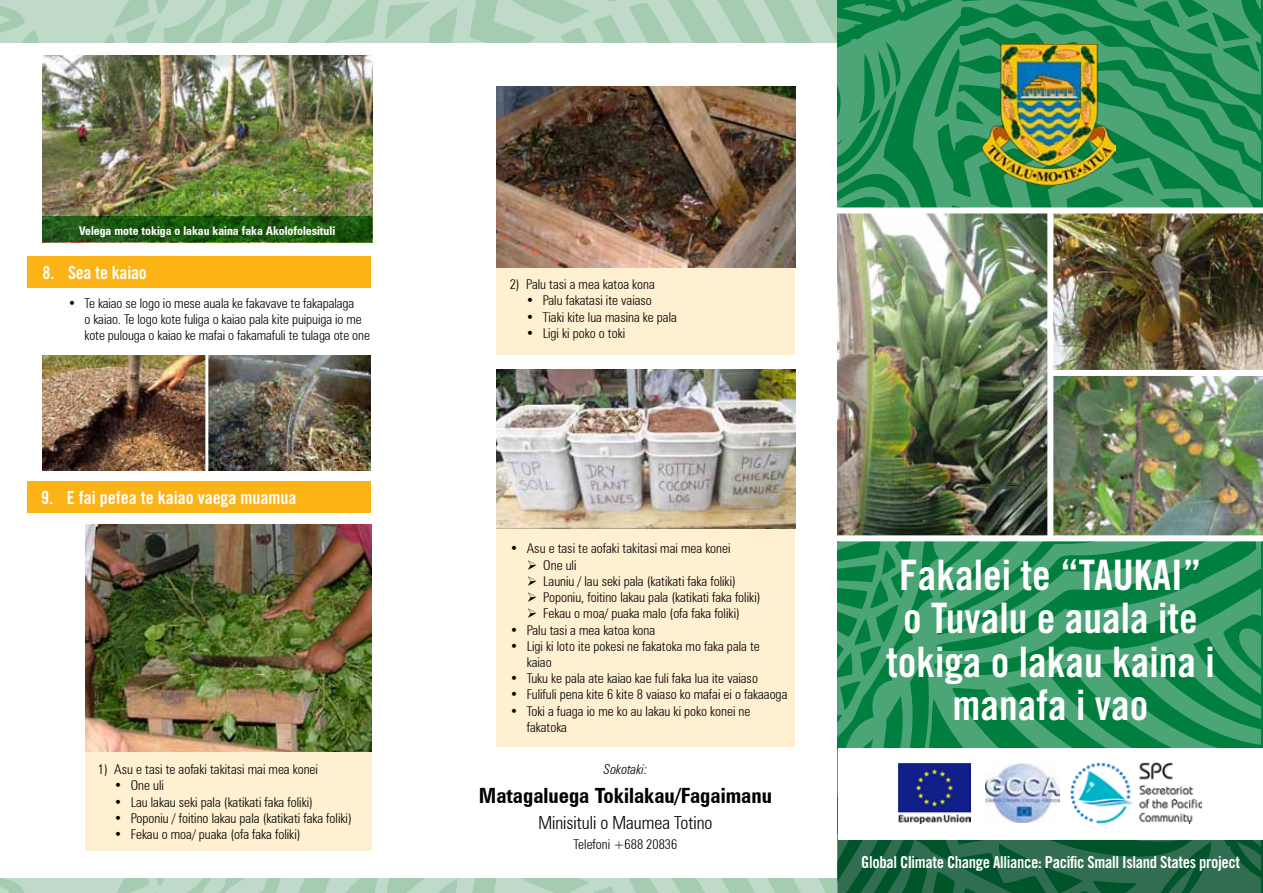
<style>
.page{position:relative;width:1263px;height:893px;background:#fff}
.page>*{position:absolute;margin:0;border:0;box-sizing:border-box;transform-origin:0 0}
.t1{font:42px/43.5px "Trade Gothic LT Std Bd Cn 20";color:#fff;text-align:center}
.t2{font:700 condensed 21px "Zurich BT";color:#000}
.t3{font:18px "Trade Gothic LT Std Bd Cn 20";color:#fff}
.t4{font:300 condensed 18px "Zurich BT";color:#000}
.t5{font:16.5px "Trade Gothic LT Std Bd Cn 20";letter-spacing:-.02em;color:#fff}
.t6{font:300 condensed 13.5px/16.2px "Zurich BT";color:#000}
.t7{font:italic 300 condensed 13.5px "Zurich BT";color:#000}
.t8{font:700 condensed 12px "Zurich BT";color:#fff}
</style>
<div class="page">
<svg style="left:0;top:0;width:838px;height:43px;background:#b3d3be"></svg>
<svg style="left:0;top:878px;width:838px;height:15px;background:#b4d3be"></svg>
<div style="left:27px;top:256px;width:343px;height:32px;background:#fcb316"></div>
<div style="left:27px;top:481px;width:343px;height:32px;background:#fcb316"></div>
<div style="left:85px;top:689px;width:286px;height:161px;background:#fef0d0"></div>
<div style="left:496px;top:245px;width:299px;height:110px;background:#fef0d0"></div>
<div style="left:496px;top:527px;width:299px;height:220px;background:#fef0d0"></div>
<img style="left:43px;top:355px;width:328px;height:115px">
<hr style="left:205px;top:352px;width:3px;height:121px;background:#fff">
<img style="left:85px;top:524px;width:286px;height:227px">
<img style="left:496px;top:86px;width:299px;height:182px">
<img style="left:496px;top:370px;width:299px;height:159px">
<img style="left:43px;top:55px;width:329px;height:162px">
<svg style="left:43px;top:217px;width:329px;height:25px;background:#1b5710"></svg>
<svg style="left:838px;top:0;width:423px;height:748px;background:#2a945d"></svg>
<img style="left:983px;top:45px;width:132px;height:140px">
<svg style="left:838px;top:840px;width:425px;height:53px;background:#1d6340"></svg>
<img style="left:898px;top:763px;width:72px;height:60px">
<img style="left:986px;top:763px;width:74px;height:59px">
<img style="left:1071px;top:762px;width:131px;height:61px">
<img style="left:838px;top:213px;width:209px;height:322px">
<img style="left:1053px;top:213px;width:210px;height:322px">
<div style="left:836px;top:207px;width:427px;height:6px;background:#fff"></div>
<div style="left:1048px;top:370px;width:215px;height:6px;background:#fff"></div>
<div style="left:836px;top:535px;width:427px;height:6px;background:#fff"></div>
<div style="left:1047px;top:210px;width:6px;height:327px;background:#fff"></div>
<p class="t8" style="left:79px;top:224px;width:257px">Velega mote tokiga o lakau kaina faka Akolofolesituli</p>
<h3 class="t3" style="left:43px;top:261px;width:106px">8. Sea te kaiao</h3>
<p class="t6" style="left:85px;top:295px;width:287px;text-indent:-16px">• Te kaiao se logo io mese auala ke fakavave te fakapalaga<br>o kaiao. Te logo kote fuliga o kaiao pala kite puipuiga io me kote pulouga o kaiao ke mafai o fakamafuli te tulaga ote one</p>
<h3 class="t3" style="left:41px;top:487px;width:257px">9. E fai pefea te kaiao vaega muamua</h3>
<p class="t6" style="left:98px;top:761px;width:222px">1) Asu e tasi te aofaki takitasi mai mea konei</p>
<p class="t6" style="left:114px;top:777px;width:51px">• One uli</p>
<p class="t6" style="left:114px;top:794px;width:200px">• Lau lakau seki pala (katikati faka foliki)</p>
<p class="t6" style="left:114px;top:810px;width:239px">• Poponiu / foitino lakau pala (katikati faka foliki)</p>
<p class="t6" style="left:114px;top:826px;width:188px">• Fekau o moa/ puaka (ofa faka foliki)</p>
<p class="t6" style="left:510px;top:276px;width:146px">2) Palu tasi a mea katoa kona</p>
<p class="t6" style="left:526px;top:292px;width:127px">• Palu fakatasi ite vaiaso</p>
<p class="t6" style="left:526px;top:309px;width:152px">• Tiaki kite lua masina ke pala</p>
<p class="t6" style="left:526px;top:325px;width:100px">• Ligi ki poko o toki</p>
<p class="t6" style="left:510px;top:540px;width:222px">• Asu e tasi te aofaki takitasi mai mea konei</p>
<p class="t6" style="left:527px;top:557px;width:51px">➢ One uli</p>
<p class="t6" style="left:527px;top:573px;width:211px">➢ Launiu / lau seki pala (katikati faka foliki)</p>
<p class="t6" style="left:527px;top:589px;width:235px">➢ Poponiu, foitino lakau pala (katikati faka foliki)</p>
<p class="t6" style="left:527px;top:605px;width:215px">➢ Fekau o moa/ puaka malo (ofa faka foliki)</p>
<p class="t6" style="left:510px;top:621px;width:146px">• Palu tasi a mea katoa kona</p>
<p class="t6" style="left:527px;top:638px;width:235px;text-indent:-16px">• Ligi ki loto ite pokesi ne fakatoka mo faka pala te kaiao</p>
<p class="t6" style="left:510px;top:670px;width:249px">• Tuku ke pala ate kaiao kae fuli faka lua ite vaiaso</p>
<p class="t6" style="left:510px;top:686px;width:279px">• Fulifuli pena kite 6 kite 8 vaiaso ko mafai ei o fakaaoga</p>
<p class="t6" style="left:527px;top:702px;width:225px;text-indent:-16px">• Toki a fuaga io me ko au lakau ki poko konei ne fakatoka</p>
<p class="t7" style="left:604px;top:761px;width:45px">Sokotaki:</p>
<h2 class="t2" style="left:479px;top:783px;width:295px">Matagaluega Tokilakau/Fagaimanu</h2>
<h3 class="t4" style="left:538px;top:811px;width:176px">Minisituli o Maumea Totino</h3>
<p class="t6" style="left:574px;top:836px;width:105px">Telefoni +688 20836</p>
<h1 class="t1" style="left:886px;top:552px;width:330px">Fakalei te “TAUKAI” o Tuvalu e auala ite tokiga o lakau kaina i manafa i vao</h1>
<p class="t5" style="left:861px;top:852px;width:380px">Global Climate Change Alliance: Pacific Small Island States project</p>
</div>
